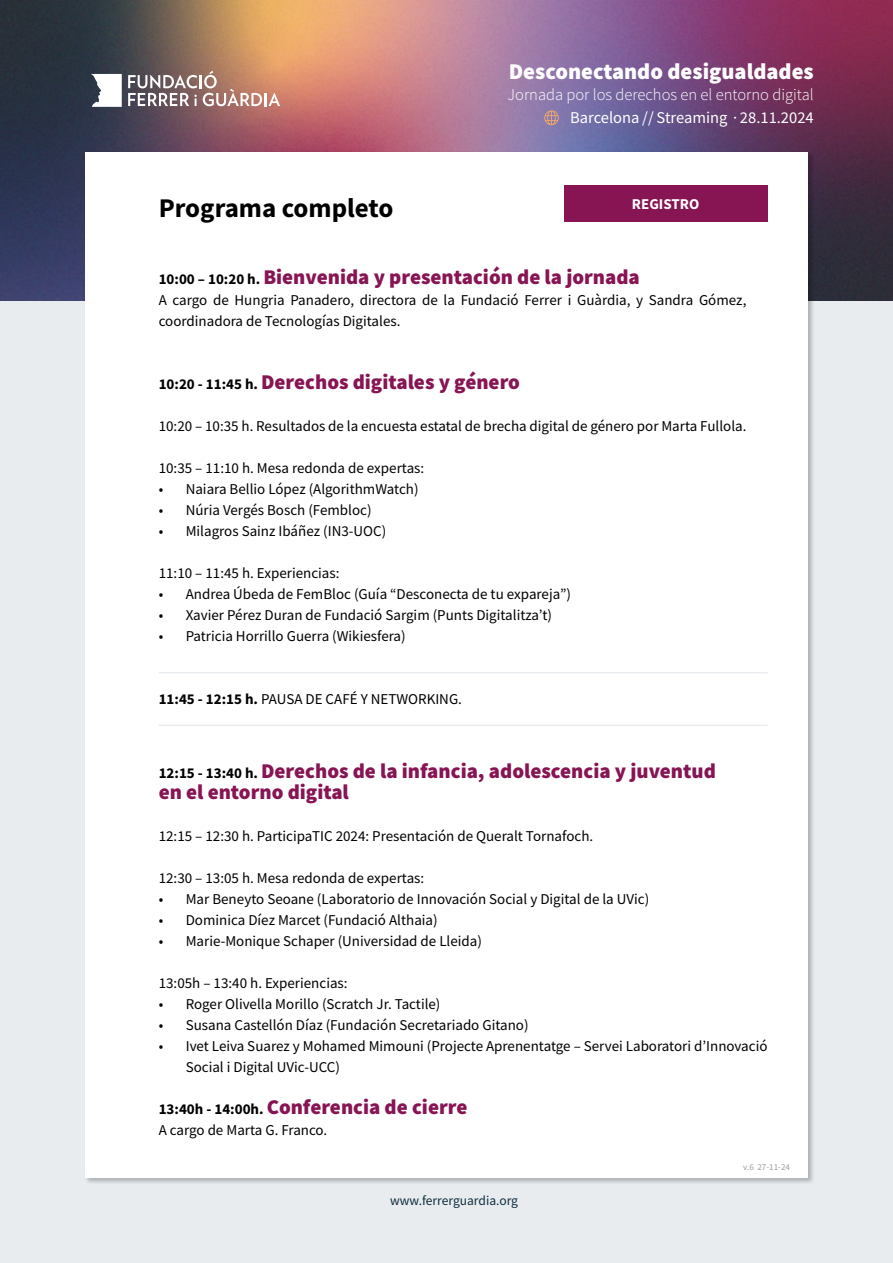
<style>
.page{position:relative;width:893px;height:1263px;background:#fff}
.page>*{position:absolute;margin:0;border:0;box-sizing:border-box;transform-origin:0 0}
.t1{font:700 27px "Source Sans Pro";color:#000}
.t2{font:900 22.5px "Source Sans Pro";color:#fff}
.t3{font:900 21px/21px "Source Sans Pro";color:#871453}
.t4{font:300 16.5px "Source Sans Pro";color:#fff}
.t5{font:16.5px "Source Sans Pro";color:#fff}
.t6{font:15px/21px "Source Sans Pro";color:#000}
.t7{font:700 15px "Source Sans Pro";color:#fff}
.t8{font:13.5px "Source Sans Pro";color:#102d3d}
.t9{font:9px "Source Sans Pro";color:#9d9d9c}
.s1{font-weight:700;font-size:15px;color:#000}
.s2{font-weight:700}
</style>
<div class="page">
<img style="left:0;top:0;width:893px;height:302px">
<div style="left:0;top:302px;width:893px;height:961px;background:#e8ecef"></div>
<svg style="left:128px;top:71px;width:152px;height:35px"></svg>
<svg style="left:91px;top:74px;width:31px;height:33px"></svg>
<div style="left:85px;top:152px;width:723px;height:1026px;background:#fff"></div>
<hr style="left:159px;top:672px;width:608px;height:1px;background:#e8ecef">
<hr style="left:159px;top:725px;width:608px;height:1px;background:#e8ecef">
<div style="left:564px;top:185px;width:203px;height:36px;background:#871453"></div>
<svg style="left:544px;top:110px;width:15px;height:15px"></svg>
<h1 class="t1" style="left:159px;top:190px;width:236px">Programa completo</h1>
<h2 class="t2" style="left:509px;top:56px;width:306px">Desconectando desigualdades</h2>
<p class="t4" style="left:508px;top:84px;width:308px">Jornada por los derechos en el entorno digital</p>
<p class="t5" style="left:570px;top:107px;width:245px">Barcelona // Streaming · 28.11.2024</p>
<p class="t7" style="left:632px;top:194px;width:69px">REGISTRO</p>
<h3 class="t3" style="left:159px;top:266px;width:483px"><span class="s1">10:00 – 10:20 h.</span> Bienvenida y presentación de la jornada</h3>
<p class="t6" style="left:159px;top:289px;width:589px">A cargo de Hungria Panadero, directora de la Fundació Ferrer i Guàrdia, y Sandra Gómez, coordinadora de Tecnologías Digitales.</p>
<h3 class="t3" style="left:159px;top:371px;width:363px"><span class="s1">10:20 - 11:45 h.</span> Derechos digitales y género</h3>
<p class="t6" style="left:159px;top:415px;width:589px">10:20 – 10:35 h. Resultados de la encuesta estatal de brecha digital de género por Marta Fullola.</p>
<p class="t6" style="left:159px;top:457px;width:267px">10:35 – 11:10 h. Mesa redonda de expertas:</p>
<p class="t6" style="left:159px;top:478px;width:261px">• Naiara Bellio López (AlgorithmWatch)</p>
<p class="t6" style="left:159px;top:499px;width:214px">• Núria Vergés Bosch (Fembloc)</p>
<p class="t6" style="left:159px;top:520px;width:229px">• Milagros Sainz Ibáñez (IN3-UOC)</p>
<p class="t6" style="left:159px;top:562px;width:182px">11:10 – 11:45 h. Experiencias:</p>
<p class="t6" style="left:159px;top:583px;width:414px">• Andrea Úbeda de FemBloc (Guía “Desconecta de tu expareja”)</p>
<p class="t6" style="left:159px;top:604px;width:395px">• Xavier Pérez Duran de Fundació Sargim (Punts Digitalitza’t)</p>
<p class="t6" style="left:159px;top:625px;width:248px">• Patricia Horrillo Guerra (Wikiesfera)</p>
<p class="t6" style="left:159px;top:688px;width:305px"><span class="s2">11:45 - 12:15 h.</span> PAUSA DE CAFÉ Y NETWORKING.</p>
<h3 class="t3" style="left:159px;top:760px;width:559px"><span class="s1">12:15 - 13:40 h.</span> Derechos de la infancia, adolescencia y juventud en el entorno digital</h3>
<p class="t6" style="left:159px;top:826px;width:436px">12:15 – 12:30 h. ParticipaTIC 2024: Presentación de Queralt Tornafoch.</p>
<p class="t6" style="left:159px;top:868px;width:267px">12:30 – 13:05 h. Mesa redonda de expertas:</p>
<p class="t6" style="left:159px;top:889px;width:492px">• Mar Beneyto Seoane (Laboratorio de Innovación Social y Digital de la UVic)</p>
<p class="t6" style="left:159px;top:910px;width:280px">• Dominica Díez Marcet (Fundació Althaia)</p>
<p class="t6" style="left:159px;top:931px;width:325px">• Marie-Monique Schaper (Universidad de Lleida)</p>
<p class="t6" style="left:159px;top:973px;width:190px">13:05h – 13:40 h. Experiencias:</p>
<p class="t6" style="left:159px;top:994px;width:283px">• Roger Olivella Morillo (Scratch Jr. Tactile)</p>
<p class="t6" style="left:159px;top:1015px;width:371px">• Susana Castellón Díaz (Fundación Secretariado Gitano)</p>
<p class="t6" style="left:186px;top:1036px;width:583px;text-indent:-27px">• Ivet Leiva Suarez y Mohamed Mimouni (Projecte Aprenentatge – Servei Laboratori d’Innovació<br>Social i Digital UVic-UCC)</p>
<h3 class="t3" style="left:159px;top:1096px;width:310px"><span class="s1">13:40h - 14:00h.</span> Conferencia de cierre</h3>
<p class="t6" style="left:159px;top:1120px;width:170px">A cargo de Marta G. Franco.</p>
<p class="t9" style="left:743px;top:1161px;width:48px">v.6 27-11-24</p>
<p class="t8" style="left:390px;top:1192px;width:129px">www.ferrerguardia.org</p>
</div>
